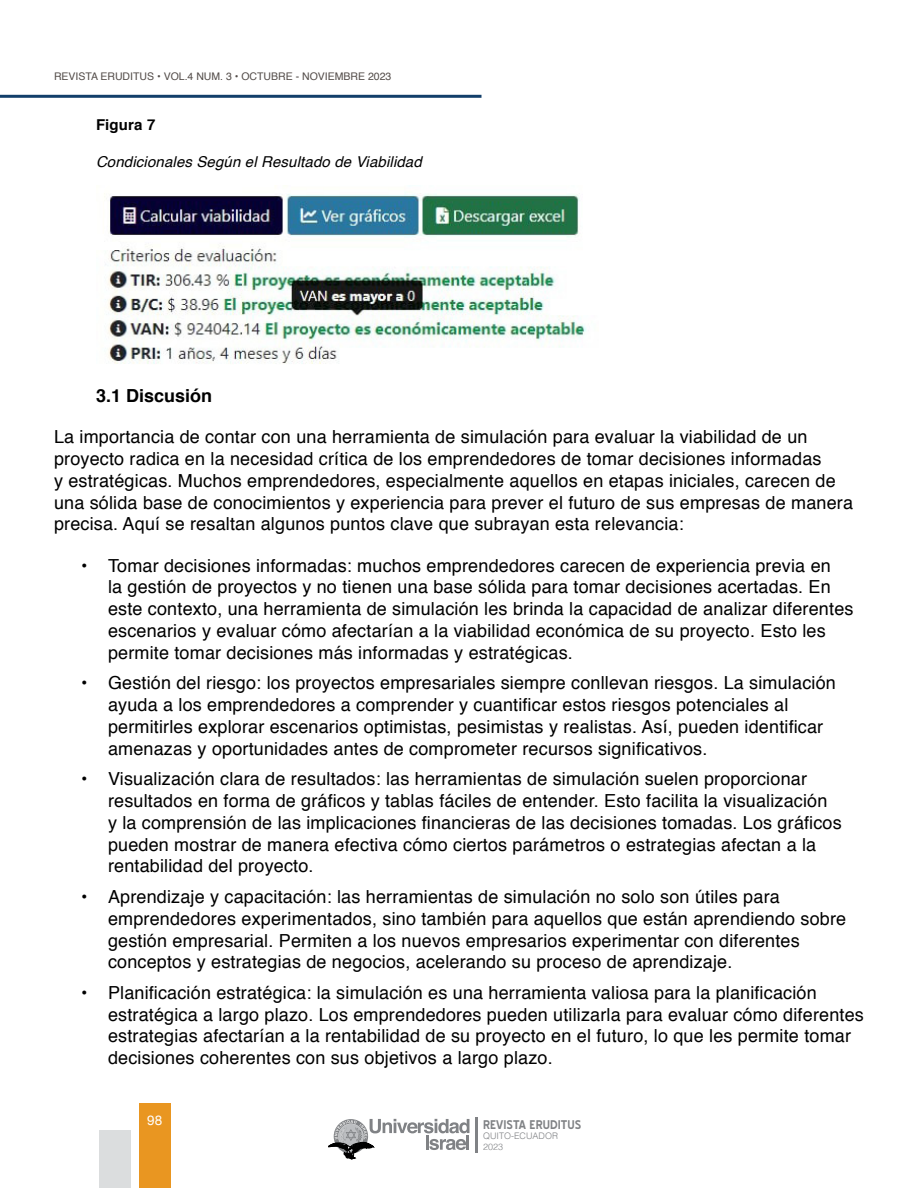
<style>
.page{position:relative;width:918px;height:1188px;background:#fff}
.page>*{position:absolute;margin:0;border:0;box-sizing:border-box;transform-origin:0 0}
.t1{font:18px/21.8px "Helvetica";letter-spacing:.01em;color:#000}
.t2{font:700 18px "Helvetica";color:#000}
.t3{font:italic 15px "Helvetica";letter-spacing:.01em;color:#000}
.t4{font:700 15px "Helvetica";letter-spacing:.01em;color:#000}
.t5{font:13.5px "Helvetica Neue";color:#fff}
.t6{font:700 12px "Blue Highway";color:#808285}
.t7{font:10.5px "Helvetica";color:#524b48}
.t8{font:300 9px/10.5px "Helvetica";color:#808285}
</style>
<div class="page">
<div style="left:140px;top:1103px;width:31px;height:85px;background:#e99621"></div>
<div style="left:100px;top:1130px;width:31px;height:58px;background:#dbddde"></div>
<hr style="left:0;top:95px;width:482px;height:3px;background:#133f6a">
<svg style="left:328px;top:1119px;width:141px;height:40px"></svg>
<hr style="left:475px;top:1117px;width:3px;height:36px;background:#808285">
<img style="left:104px;top:193px;width:483px;height:171px">
<p class="t7" style="left:54px;top:68px;width:339px">REVISTA ERUDITUS • VOL.4 NUM. 3 • OCTUBRE - NOVIEMBRE 2023</p>
<p class="t4" style="left:96px;top:113px;width:61px">Figura 7</p>
<p class="t3" style="left:96px;top:150px;width:327px">Condicionales Según el Resultado de Viabilidad</p>
<p class="t2" style="left:96px;top:381px;width:118px">3.1 Discusión</p>
<p class="t1" style="left:54px;top:427px;width:801px">La importancia de contar con una herramienta de simulación para evaluar la viabilidad de un proyecto radica en la necesidad crítica de los emprendedores de tomar decisiones informadas<br>y estratégicas. Muchos emprendedores, especialmente aquellos en etapas iniciales, carecen de una sólida base de conocimientos y experiencia para prever el futuro de sus empresas de manera precisa. Aquí se resaltan algunos puntos clave que subrayan esta relevancia:</p>
<p class="t1" style="left:108px;top:555px;width:747px;text-indent:-27px">• Tomar decisiones informadas: muchos emprendedores carecen de experiencia previa en<br>la gestión de proyectos y no tienen una base sólida para tomar decisiones acertadas. En este contexto, una herramienta de simulación les brinda la capacidad de analizar diferentes escenarios y evaluar cómo afectarían a la viabilidad económica de su proyecto. Esto les permite tomar decisiones más informadas y estratégicas.</p>
<p class="t1" style="left:108px;top:673px;width:729px;text-indent:-27px">• Gestión del riesgo: los proyectos empresariales siempre conllevan riesgos. La simulación ayuda a los emprendedores a comprender y cuantificar estos riesgos potenciales al permitirles explorar escenarios optimistas, pesimistas y realistas. Así, pueden identificar amenazas y oportunidades antes de comprometer recursos significativos.</p>
<p class="t1" style="left:108px;top:769px;width:735px;text-indent:-27px">• Visualización clara de resultados: las herramientas de simulación suelen proporcionar resultados en forma de gráficos y tablas fáciles de entender. Esto facilita la visualización<br>y la comprensión de las implicaciones financieras de las decisiones tomadas. Los gráficos pueden mostrar de manera efectiva cómo ciertos parámetros o estrategias afectan a la rentabilidad del proyecto.</p>
<p class="t1" style="left:108px;top:886px;width:740px;text-indent:-27px">• Aprendizaje y capacitación: las herramientas de simulación no solo son útiles para emprendedores experimentados, sino también para aquellos que están aprendiendo sobre gestión empresarial. Permiten a los nuevos empresarios experimentar con diferentes conceptos y estrategias de negocios, acelerando su proceso de aprendizaje.</p>
<p class="t1" style="left:108px;top:982px;width:757px;text-indent:-27px">• Planificación estratégica: la simulación es una herramienta valiosa para la planificación estratégica a largo plazo. Los emprendedores pueden utilizarla para evaluar cómo diferentes estrategias afectarían a la rentabilidad de su proyecto en el futuro, lo que les permite tomar decisiones coherentes con sus objetivos a largo plazo.</p>
<p class="t5" style="left:147px;top:1111px;width:17px">98</p>
<p class="t6" style="left:483px;top:1118px;width:100px">REVISTA ERUDITUS</p>
<p class="t8" style="left:483px;top:1130px;width:76px">QUITO-ECUADOR<br>2023</p>
</div>
